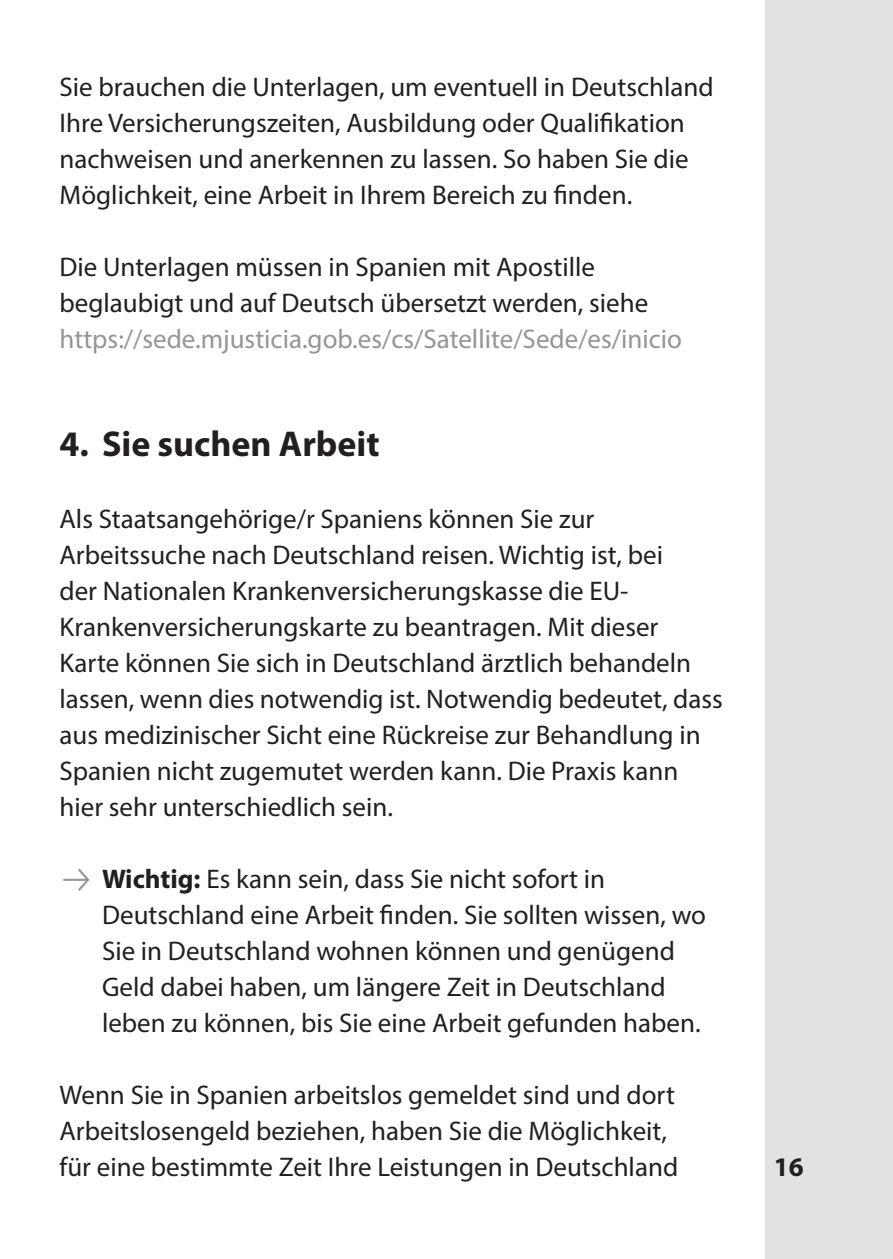
<style>
.page{position:relative;width:893px;height:1259px;background:#fff}
.page>*{position:absolute;margin:0;border:0;box-sizing:border-box;transform-origin:0 0}
.t1{font:700 36px "Myriad Pro";color:#231f20}
.t2{font:27px/36px "Myriad Pro";color:#231f20}
.t3{font:27px "Myriad Pro";color:#939598}
.t4{font:700 27px "Myriad Pro";color:#231f20}
.s1{font-weight:700}
</style>
<div class="page">
<div style="left:765px;top:0;width:128px;height:1259px;background:#e1e2e4"></div>
<p class="t2" style="left:60px;top:68px;width:656px">Sie brauchen die Unterlagen, um eventuell in Deutschland Ihre Versicherungszeiten, Ausbildung oder Qualifikation nachweisen und anerkennen zu lassen. So haben Sie die Möglichkeit, eine Arbeit in Ihrem Bereich zu finden.</p>
<p class="t2" style="left:60px;top:248px;width:590px">Die Unterlagen müssen in Spanien mit Apostille beglaubigt und auf Deutsch übersetzt werden, siehe</p>
<p class="t3" style="left:60px;top:322px;width:624px">https://sede.mjusticia.gob.es/cs/Satellite/Sede/es/inicio</p>
<h1 class="t1" style="left:60px;top:420px;width:322px">4. Sie suchen Arbeit</h1>
<p class="t2" style="left:60px;top:500px;width:665px">Als Staatsangehörige/r Spaniens können Sie zur Arbeitssuche nach Deutschland reisen. Wichtig ist, bei<br>der Nationalen Krankenversicherungskasse die EU-Krankenversicherungskarte zu beantragen. Mit dieser Karte können Sie sich in Deutschland ärztlich behandeln lassen, wenn dies notwendig ist. Notwendig bedeutet, dass aus medizinischer Sicht eine Rückreise zur Behandlung in Spanien nicht zugemutet werden kann. Die Praxis kann hier sehr unterschiedlich sein.</p>
<p class="t2" style="left:102px;top:860px;width:605px"><span class="s1">Wichtig:</span> Es kann sein, dass Sie nicht sofort in Deutschland eine Arbeit finden. Sie sollten wissen, wo Sie in Deutschland wohnen können und genügend Geld dabei haben, um längere Zeit in Deutschland leben zu können, bis Sie eine Arbeit gefunden haben.</p>
<p class="t2" style="left:60px;top:1076px;width:620px">Wenn Sie in Spanien arbeitslos gemeldet sind und dort<br>Arbeitslosengeld beziehen, haben Sie die Möglichkeit, für eine bestimmte Zeit Ihre Leistungen in Deutschland</p>
<p class="t4" style="left:774px;top:1149px;width:31px">16</p>
</div>
